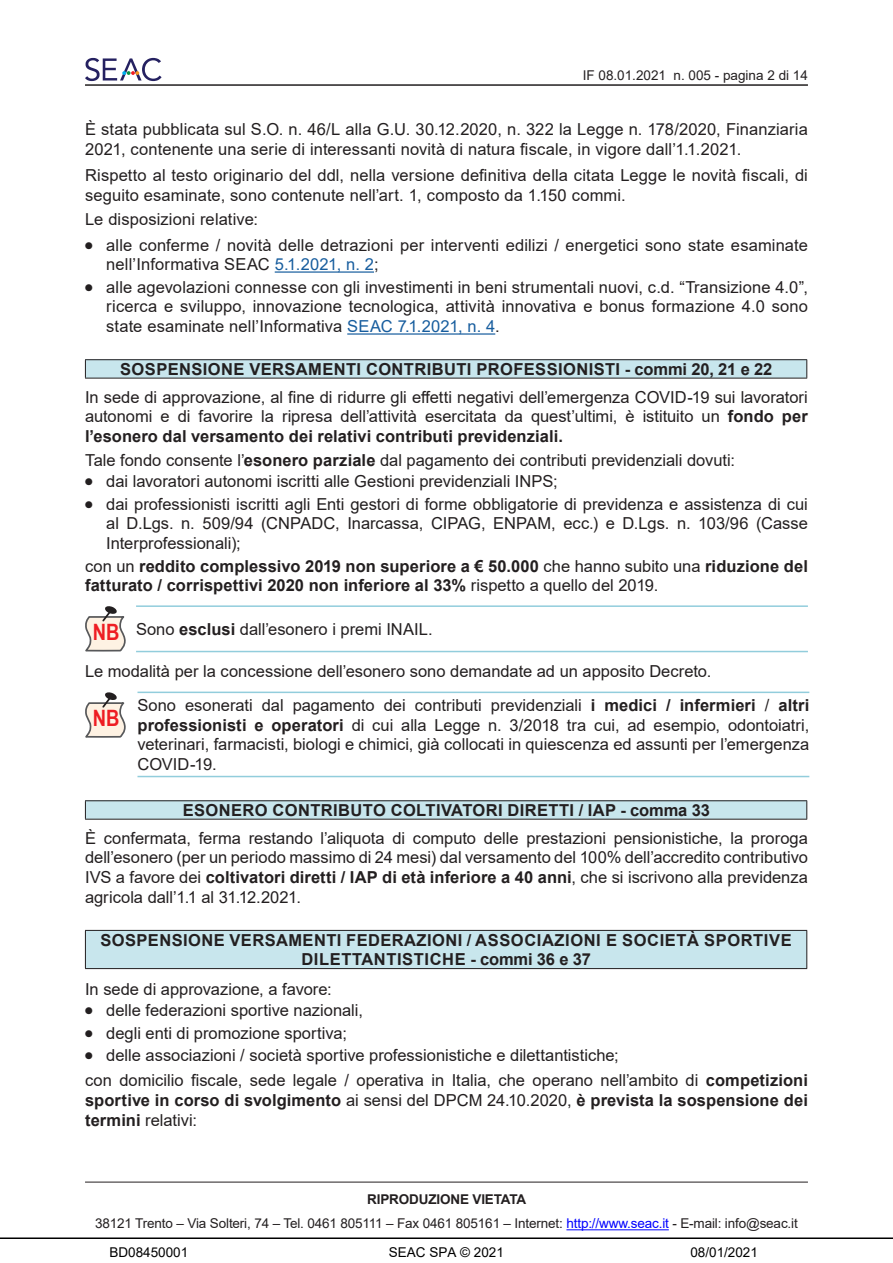
<style>
.page{position:relative;width:893px;height:1263px;background:#fff}
.page>*{position:absolute;margin:0;border:0;box-sizing:border-box;transform-origin:0 0}
.t1{font:700 22.5px "Arial Narrow";color:#ee1d23}
.Body_Text{font:16.5px/19.8px "Arial";color:#231f20;text-align:justify}
.Titolo3{font:700 16.5px/19.8px "Arial";letter-spacing:.025em;color:#231f20;text-align:center}
.punto{font:700 16.5px/19.8px "Arial";letter-spacing:.005em;color:#231f20}
.t2{font:13.5px/24.8px "Arial";letter-spacing:-.01em;color:#231f20;text-align:center}
.t3{font:13.5px "Arial";color:#000}
.s1{color:#175d9e}
.s2{font-weight:700}
.s3{font-weight:400}
.s4{color:#00f}
</style>
<div class="page">
<hr style="left:85px;top:1182px;width:723px;height:1px;background:#231f20">
<hr style="left:566px;top:1229px;width:103px;height:1px;background:#00f">
<hr style="left:85px;top:85px;width:723px;height:1px;background:#231f20">
<svg style="left:85px;top:58px;width:77px;height:23px"></svg>
<hr style="left:275px;top:271px;width:99px;height:2px;background:#175d9e">
<hr style="left:347px;top:333px;width:148px;height:2px;background:#175d9e">
<div style="left:85px;top:360px;width:722px;height:18px;background:#c8e6ed"></div>
<hr style="left:85px;top:359px;width:722px;height:1px;background:#231f20">
<svg style="left:85px;top:360px;width:1px;height:18px"></svg>
<svg style="left:806px;top:360px;width:1px;height:18px"></svg>
<hr style="left:85px;top:378px;width:722px;height:1px;background:#231f20">
<hr style="left:136px;top:605px;width:672px;height:2px;background:#92cddc">
<hr style="left:136px;top:651px;width:672px;height:1px;background:#92cddc">
<svg style="left:85px;top:606px;width:41px;height:46px"></svg>
<hr style="left:137px;top:692px;width:672px;height:1px;background:#92cddc">
<hr style="left:137px;top:776px;width:672px;height:1px;background:#92cddc">
<svg style="left:85px;top:692px;width:41px;height:46px"></svg>
<div style="left:85px;top:801px;width:722px;height:18px;background:#c8e6ed"></div>
<hr style="left:85px;top:800px;width:722px;height:1px;background:#231f20">
<svg style="left:85px;top:801px;width:1px;height:18px"></svg>
<svg style="left:806px;top:801px;width:1px;height:18px"></svg>
<hr style="left:85px;top:819px;width:722px;height:1px;background:#231f20">
<div style="left:85px;top:930px;width:722px;height:38px;background:#c8e6ed"></div>
<hr style="left:85px;top:930px;width:722px;height:1px;background:#231f20">
<hr style="left:85px;top:931px;width:1px;height:37px;background:#231f20">
<hr style="left:806px;top:931px;width:1px;height:37px;background:#231f20">
<hr style="left:85px;top:968px;width:722px;height:1px;background:#231f20">
<hr style="left:0;top:1237px;width:893px;height:2px;background:#000">
<p class="t2" style="left:583px;top:63px;width:227px">IF 08.01.2021 n. 005 - pagina 2 di 14</p>
<p class="Body_Text" style="left:85px;top:120px;width:724px">È stata pubblicata sul S.O. n. 46/L alla G.U. 30.12.2020, n. 322 la Legge n. 178/2020, Finanziaria<br>2021, contenente una serie di interessanti novità di natura fiscale, in vigore dall’1.1.2021.</p>
<p class="Body_Text" style="left:85px;top:165px;width:724px">Rispetto al testo originario del ddl, nella versione definitiva della citata Legge le novità fiscali, di seguito esaminate, sono contenute nell’art. 1, composto da 1.150 commi.</p>
<p class="Body_Text" style="left:85px;top:209px;width:175px">Le disposizioni relative:</p>
<p class="Body_Text" style="left:106px;top:235px;width:703px">alle conferme / novità delle detrazioni per interventi edilizi / energetici sono state esaminate nell’Informativa SEAC <span class="s1">5.1.2021, n. 2</span>;</p>
<p class="Body_Text" style="left:106px;top:277px;width:703px">alle agevolazioni connesse con gli investimenti in beni strumentali nuovi, c.d. “Transizione 4.0”, ricerca e sviluppo, innovazione tecnologica, attività innovativa e bonus formazione 4.0 sono state esaminate nell’Informativa <span class="s1">SEAC 7.1.2021, n. 4</span>.</p>
<p class="Titolo3" style="left:120px;top:359px;width:653px">SOSPENSIONE VERSAMENTI CONTRIBUTI PROFESSIONISTI - commi 20, 21 e 22</p>
<p class="Body_Text" style="left:85px;top:387px;width:724px">In sede di approvazione, al fine di ridurre gli effetti negativi dell’emergenza COVID-19 sui lavoratori autonomi e di favorire la ripresa dell’attività esercitata da quest’ultimi, è istituito un <span class="s2">fondo per l’esonero dal versamento dei relativi contributi previdenziali.</span></p>
<p class="Body_Text" style="left:85px;top:450px;width:651px">Tale fondo consente l’<span class="s2">esonero parziale</span> dal pagamento dei contributi previdenziali dovuti:</p>
<p class="Body_Text" style="left:106px;top:471px;width:453px">dai lavoratori autonomi iscritti alle Gestioni previdenziali INPS;</p>
<p class="Body_Text" style="left:106px;top:494px;width:703px">dai professionisti iscritti agli Enti gestori di forme obbligatorie di previdenza e assistenza di cui al D.Lgs. n. 509/94 (CNPADC, Inarcassa, CIPAG, ENPAM, ecc.) e D.Lgs. n. 103/96 (Casse Interprofessionali);</p>
<p class="punto" style="left:85px;top:556px;width:724px"><span class="s3">con un</span> reddito complessivo 2019 non superiore a € 50.000 <span class="s3">che hanno subito una</span> riduzione del fatturato / corrispettivi 2020 non inferiore al 33% <span class="s3">rispetto a quello del 2019.</span></p>
<p class="t1" style="left:93px;top:615px;width:28px">NB</p>
<p class="Body_Text" style="left:136px;top:619px;width:298px">Sono <span class="s2">esclusi</span> dall’esonero i premi INAIL.</p>
<p class="Body_Text" style="left:85px;top:661px;width:628px">Le modalità per la concessione dell’esonero sono demandate ad un apposito Decreto.</p>
<p class="t1" style="left:93px;top:701px;width:28px">NB</p>
<p class="Body_Text" style="left:137px;top:695px;width:673px">Sono esonerati dal pagamento dei contributi previdenziali <span class="s2">i medici / infermieri</span> / <span class="s2">altri professionisti e operatori</span> di cui alla Legge n. 3/2018 tra cui, ad esempio, odontoiatri, veterinari, farmacisti, biologi e chimici, già collocati in quiescenza ed assunti per l’emergenza COVID-19.</p>
<p class="Titolo3" style="left:183px;top:800px;width:529px">ESONERO CONTRIBUTO COLTIVATORI DIRETTI / IAP - comma 33</p>
<p class="Body_Text" style="left:85px;top:828px;width:724px">È confermata, ferma restando l’aliquota di computo delle prestazioni pensionistiche, la proroga dell’esonero (per un periodo massimo di 24 mesi) dal versamento del 100% dell’accredito contributivo IVS a favore dei <span class="s2">coltivatori diretti / IAP di età inferiore a 40 anni</span>, che si iscrivono alla previdenza agricola dall’1.1 al 31.12.2021.</p>
<p class="Titolo3" style="left:100px;top:930px;width:693px">SOSPENSIONE VERSAMENTI FEDERAZIONI / ASSOCIAZIONI E SOCIETÀ SPORTIVE<br>DILETTANTISTICHE - commi 36 e 37</p>
<p class="Body_Text" style="left:85px;top:979px;width:248px">In sede di approvazione, a favore:</p>
<p class="Body_Text" style="left:106px;top:1000px;width:258px">delle federazioni sportive nazionali,</p>
<p class="Body_Text" style="left:106px;top:1023px;width:242px">degli enti di promozione sportiva;</p>
<p class="Body_Text" style="left:106px;top:1045px;width:514px">delle associazioni / società sportive professionistiche e dilettantistiche;</p>
<p class="Body_Text" style="left:85px;top:1070px;width:724px">con domicilio fiscale, sede legale / operativa in Italia, che operano nell’ambito di <span class="s2">competizioni sportive in corso di svolgimento</span> ai sensi del DPCM 24.10.2020, <span class="s2">è prevista la sospensione dei termini</span> relativi:</p>
<p class="t2" style="left:95px;top:1186px;width:704px"><span class="s2">RIPRODUZIONE VIETATA<br></span>38121 Trento – Via Solteri, 74 – Tel. 0461 805111 – Fax 0461 805161 – Internet: <span class="s4">http://www.seac.it</span> - E-mail: info@seac.it</p>
<p class="t3" style="left:109px;top:1245px;width:80px">BD08450001</p>
<p class="t3" style="left:389px;top:1245px;width:116px">SEAC SPA © 2021</p>
<p class="t3" style="left:690px;top:1245px;width:69px">08/01/2021</p>
</div>
